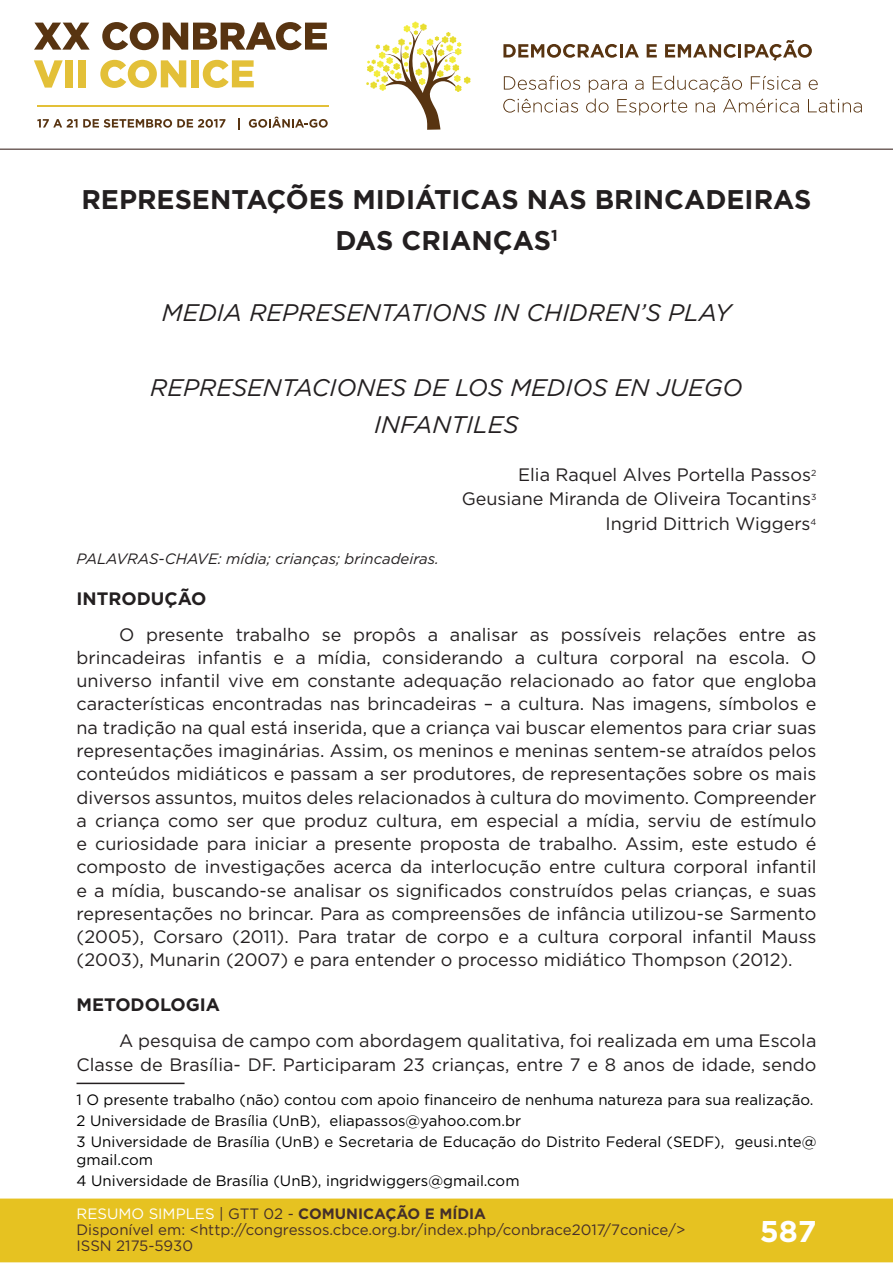
<style>
.page{position:relative;width:893px;height:1263px;background:#fff}
.page>*{position:absolute;margin:0;border:0;box-sizing:border-box;transform-origin:0 0}
.t1{font:700 30px "Gotham";color:#fff}
.t2{font:700 27px/41.2px "Gotham";color:#231f20;text-align:center}
.t3{font:italic 24px/36.8px "Gotham";color:#231f20;text-align:center}
.t4{font:18px/23.2px "Gotham";color:#231f20;text-align:right}
.t5{font:700 18px "Gotham";color:#231f20}
.t6{font:15px/21.3px "Gotham";color:#000001}
.t7{font:15px/16px "Gotham";color:#462f2a}
.t8{font:italic 15px "Gotham";color:#231f20}
.s1{color:#fff}
.s2{color:#442f2a}
.s3{font-weight:700;color:#442f2a}
</style>
<div class="page">
<div style="left:0;top:1198px;width:893px;height:64px;background:#e6c221;border:2px solid #e6c221"></div>
<svg style="left:34px;top:23px;width:56px;height:27px"></svg>
<svg style="left:102px;top:22px;width:225px;height:28px"></svg>
<svg style="left:34px;top:60px;width:29px;height:28px"></svg>
<div style="left:65px;top:60px;width:8px;height:27px;background:#e3c038"></div>
<div style="left:78px;top:60px;width:8px;height:27px;background:#e3c038"></div>
<svg style="left:100px;top:60px;width:86px;height:28px"></svg>
<div style="left:191px;top:60px;width:8px;height:27px;background:#e3c038"></div>
<svg style="left:203px;top:60px;width:51px;height:28px"></svg>
<svg style="left:37px;top:119px;width:188px;height:9px"></svg>
<svg style="left:238px;top:118px;width:2px;height:11px"></svg>
<svg style="left:249px;top:117px;width:79px;height:11px"></svg>
<hr style="left:37px;top:105px;width:291px;height:2px;background:#e3c038">
<svg style="left:366px;top:21px;width:105px;height:109px"></svg>
<svg style="left:503px;top:44px;width:136px;height:14px"></svg>
<svg style="left:647px;top:44px;width:10px;height:13px"></svg>
<svg style="left:665px;top:40px;width:147px;height:21px"></svg>
<svg style="left:504px;top:76px;width:76px;height:14px"></svg>
<svg style="left:809px;top:80px;width:9px;height:10px"></svg>
<svg style="left:503px;top:99px;width:75px;height:14px"></svg>
<svg style="left:586px;top:76px;width:214px;height:39px"></svg>
<svg style="left:808px;top:99px;width:54px;height:14px"></svg>
<hr style="left:0;top:149px;width:893px;height:1px;background:#442f2a">
<hr style="left:77px;top:1083px;width:108px;height:1px;background:#231f20">
<h2 class="t2" style="left:81px;top:178px;width:732px">REPRESENTAÇÕES MIDIÁTICAS NAS BRINCADEIRAS<br>DAS CRIANÇAS<sup>1</sup></h2>
<h3 class="t3" style="left:162px;top:293px;width:571px">MEDIA REPRESENTATIONS IN CHIDREN’S PLAY</h3>
<h3 class="t3" style="left:150px;top:368px;width:594px">REPRESENTACIONES DE LOS MEDIOS EN JUEGO<br>INFANTILES</h3>
<p class="t4" style="left:462px;top:462px;width:356px;line-height:24.8px">Elia Raquel Alves Portella Passos<sup>2<br></sup>Geusiane Miranda de Oliveira Tocantins<sup>3<br></sup>Ingrid Dittrich Wiggers<sup>4</sup></p>
<p class="t8" style="left:77px;top:549px;width:364px">PALAVRAS-CHAVE: mídia; crianças; brincadeiras.</p>
<p class="t5" style="left:77px;top:586px;width:131px">INTRODUÇÃO</p>
<p class="t4" style="left:77px;top:622px;width:741px;text-align:justify;text-indent:43px">O presente trabalho se propôs a analisar as possíveis relações entre as brincadeiras infantis e a mídia, considerando a cultura corporal na escola. O universo infantil vive em constante adequação relacionado ao fator que engloba características encontradas nas brincadeiras – a cultura. Nas imagens, símbolos e na tradição na qual está inserida, que a criança vai buscar elementos para criar suas representações imaginárias. Assim, os meninos e meninas sentem-se atraídos pelos conteúdos midiáticos e passam a ser produtores, de representações sobre os mais diversos assuntos, muitos deles relacionados à cultura do movimento. Compreender a criança como ser que produz cultura, em especial a mídia, serviu de estímulo e curiosidade para iniciar a presente proposta de trabalho. Assim, este estudo é composto de investigações acerca da interlocução entre cultura corporal infantil e a mídia, buscando-se analisar os significados construídos pelas crianças, e suas representações no brincar. Para as compreensões de infância utilizou-se Sarmento (2005), Corsaro (2011). Para tratar de corpo e a cultura corporal infantil Mauss (2003), Munarin (2007) e para entender o processo midiático Thompson (2012).</p>
<p class="t5" style="left:77px;top:993px;width:145px">METODOLOGIA</p>
<p class="t4" style="left:77px;top:1029px;width:741px">A pesquisa de campo com abordagem qualitativa, foi realizada em uma Escola<br>Classe de Brasília- DF. Participaram 23 crianças, entre 7 e 8 anos de idade, sendo</p>
<p class="t6" style="left:77px;top:1088px;width:741px">1 O presente trabalho (não) contou com apoio financeiro de nenhuma natureza para sua realização.<br>2 Universidade de Brasília (UnB), eliapassos@yahoo.com.br<br>3 Universidade de Brasília (UnB) e Secretaria de Educação do Distrito Federal (SEDF), geusi.nte@</p>
<p class="t6" style="left:77px;top:1149px;width:445px">gmail.com<br>4 Universidade de Brasília (UnB), ingridwiggers@gmail.com</p>
<p class="t7" style="left:77px;top:1205px;width:610px"><span class="s1">RESUMO SIMPLES</span> <span class="s2">| GTT 02 -</span> <span class="s3">COMUNICAÇÃO E MÍDIA<br></span>Disponível em: &lt;http://congressos.cbce.org.br/index.php/conbrace2017/7conice/&gt;<br>ISSN 2175-5930</p>
<h1 class="t1" style="left:760px;top:1212px;width:58px">587</h1>
</div>
